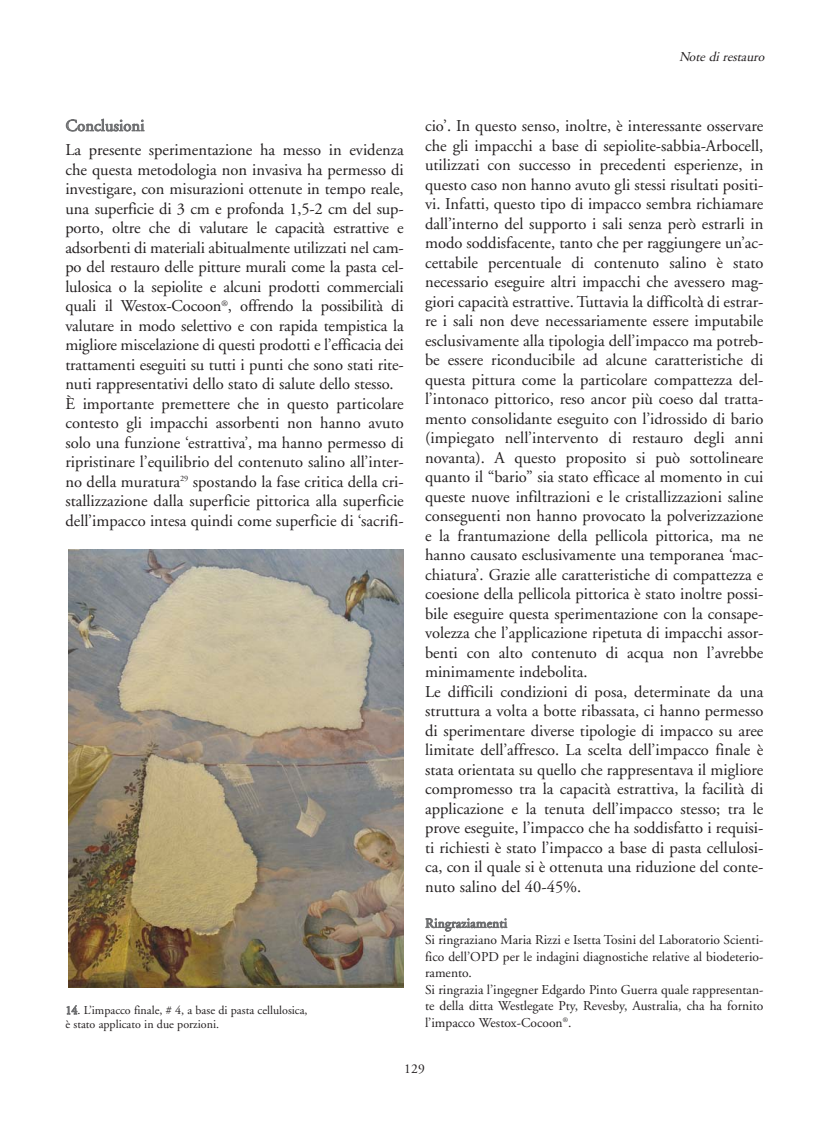
<style>
.page{position:relative;width:830px;height:1127px;background:#fff}
.page>*{position:absolute;margin:0;border:0;box-sizing:border-box;transform-origin:0 0}
.t1{font:16.5px/19.5px "Adobe Garamond";color:#231f20}
.t2{font:16.5px "Adobe Garamond";letter-spacing:.005em;color:#6d6e70}
.t3{font:13.5px/16.5px "Adobe Garamond";color:#231f20}
.t4{font:italic 13.5px "Adobe Garamond";color:#231f20}
.t5{font:13.5px "Adobe Garamond";letter-spacing:.01em;color:#6d6e70}
.t6{font:12px/13.5px "Adobe Garamond";color:#231f20}
.s1{color:#6d6e70}
</style>
<div class="page">
<img style="left:68px;top:549px;width:335px;height:438px">
<p class="t4" style="left:678px;top:51px;width:90px">Note di restauro</p>
<p class="t2" style="left:66px;top:119px;width:80px">Conclusioni</p>
<p class="t1" style="left:65px;top:142px;width:340px">La presente sperimentazione ha messo in evidenza che questa metodologia non invasiva ha permesso di investigare, con misurazioni ottenute in tempo reale, una superficie di 3 cm e profonda 1,5-2 cm del sup&shy;porto, oltre che di valutare le capacità estrattive e adsorbenti di materiali abitualmente utilizzati nel cam&shy;po del restauro delle pitture murali come la pasta cel&shy;lulosica o la sepiolite e alcuni prodotti commerciali quali il Westox-Cocoon<sup>®</sup>, offrendo la possibilità di valutare in modo selettivo e con rapida tempistica la migliore miscelazione di questi prodotti e l’efficacia dei trattamenti eseguiti su tutti i punti che sono stati rite&shy;nuti rappresentativi dello stato di salute dello stesso.<br>È importante premettere che in questo particolare contesto gli impacchi assorbenti non hanno avuto solo una funzione ‘estrattiva’, ma hanno permesso di ripristinare l’equilibrio del contenuto salino all’inter&shy;no della muratura<sup>29</sup> spostando la fase critica della cri&shy;stallizzazione dalla superficie pittorica alla superficie dell’impacco intesa quindi come superficie di ‘sacrifi-</p>
<p class="t6" style="left:65px;top:1005px;width:243px"><span class="s1">14</span>. L’impacco finale, # 4, a base di pasta cellulosica, è stato applicato in due porzioni.</p>
<p class="t1" style="left:425px;top:118px;width:340px">cio’. In questo senso, inoltre, è interessante osservare che gli impacchi a base di sepiolite-sabbia-Arbocell, utilizzati con successo in precedenti esperienze, in questo caso non hanno avuto gli stessi risultati positi&shy;vi. Infatti, questo tipo di impacco sembra richiamare dall’interno del supporto i sali senza però estrarli in modo soddisfacente, tanto che per raggiungere un’ac&shy;cettabile percentuale di contenuto salino è stato necessario eseguire altri impacchi che avessero mag&shy;giori capacità estrattive. Tuttavia la difficoltà di estrar&shy;re i sali non deve necessariamente essere imputabile esclusivamente alla tipologia dell’impacco ma potreb&shy;be essere riconducibile ad alcune caratteristiche di questa pittura come la particolare compattezza del&shy;l’intonaco pittorico, reso ancor più coeso dal tratta&shy;mento consolidante eseguito con l’idrossido di bario (impiegato nell’intervento di restauro degli anni novanta). A questo proposito si può sottolineare quanto il “bario” sia stato efficace al momento in cui queste nuove infiltrazioni e le cristallizzazioni saline conseguenti non hanno provocato la polverizzazione e la frantumazione della pellicola pittorica, ma ne hanno causato esclusivamente una temporanea ‘mac&shy;chiatura’. Grazie alle caratteristiche di compattezza e coesione della pellicola pittorica è stato inoltre possi&shy;bile eseguire questa sperimentazione con la consape&shy;volezza che l’applicazione ripetuta di impacchi assor&shy;benti con alto contenuto di acqua non l’avrebbe minimamente indebolita.<br>Le difficili condizioni di posa, determinate da una struttura a volta a botte ribassata, ci hanno permesso di sperimentare diverse tipologie di impacco su aree limitate dell’affresco. La scelta dell’impacco finale è stata orientata su quello che rappresentava il migliore compromesso tra la capacità estrattiva, la facilità di applicazione e la tenuta dell’impacco stesso; tra le prove eseguite, l’impacco che ha soddisfatto i requisi&shy;ti richiesti è stato l’impacco a base di pasta cellulosi&shy;ca, con il quale si è ottenuta una riduzione del conte&shy;nuto salino del 40-45%.</p>
<p class="t5" style="left:425px;top:918px;width:83px">Ringraziamenti</p>
<p class="t3" style="left:425px;top:933px;width:340px">Si ringraziano Maria Rizzi e Isetta Tosini del Laboratorio Scienti&shy;fico dell’OPD per le indagini diagnostiche relative al biodeterio&shy;ramento.<br>Si ringrazia l’ingegner Edgardo Pinto Guerra quale rappresentan&shy;te della ditta Westlegate Pty, Revesby, Australia, cha ha fornito l’impacco Westox-Cocoon<sup>®</sup>.</p>
<p class="t3" style="left:404px;top:1062px;width:22px">129</p>
</div>
